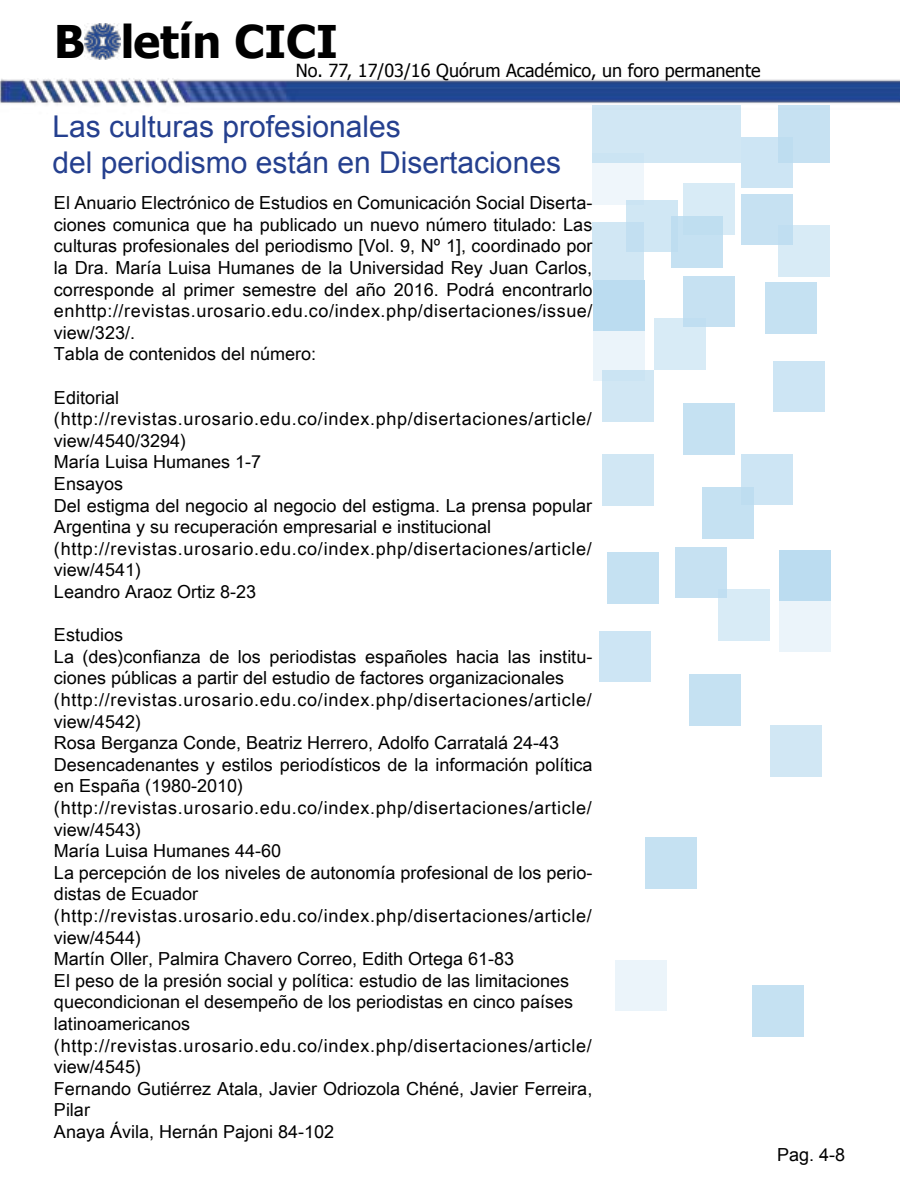
<style>
.page{position:relative;width:900px;height:1200px;background:#fff}
.page>*{position:absolute;margin:0;border:0;box-sizing:border-box;transform-origin:0 0}
.t1{font:700 45px "Tahoma";color:#000}
.t2{font:30px/36px "Arial";color:#25408f}
.t3{font:18px/21.6px "Arial Unicode MS";color:#000}
.t4{font:18px "Tahoma";color:#000}
.t5{font:18px "Arial";color:#000}
</style>
<div class="page">
<img style="left:84px;top:23px;width:37px;height:36px">
<img style="left:0;top:78px;width:900px;height:27px">
<div style="left:778px;top:226px;width:52px;height:51px;background:#d8ebf6"></div>
<div style="left:602px;top:370px;width:52px;height:51px;background:#d1e7f4"></div>
<div style="left:592px;top:153px;width:52px;height:52px;background:#eff6fb"></div>
<div style="left:765px;top:282px;width:52px;height:51px;background:#c5e1f2"></div>
<div style="left:607px;top:553px;width:52px;height:51px;background:#c5e1f2"></div>
<div style="left:602px;top:454px;width:52px;height:51px;background:#d1e7f4"></div>
<div style="left:770px;top:725px;width:52px;height:51px;background:#d1e7f4"></div>
<div style="left:626px;top:200px;width:52px;height:51px;background:#d0e7f4"></div>
<div style="left:592px;top:222px;width:52px;height:58px;background:linear-gradient(to right,#d4e8f5,#c9e3f2)"></div>
<div style="left:741px;top:194px;width:52px;height:51px;background:#c6e1f2"></div>
<svg style="left:593px;top:330px;width:52px;height:51px;fill:#ebf4fa"></svg>
<div style="left:779px;top:601px;width:52px;height:51px;background:#ebf4fa"></div>
<div style="left:615px;top:960px;width:52px;height:51px;background:#ebf4fa"></div>
<div style="left:773px;top:361px;width:52px;height:50px;background:#cde5f4"></div>
<div style="left:741px;top:454px;width:52px;height:51px;background:#cde5f4"></div>
<div style="left:599px;top:632px;width:52px;height:50px;background:#cde5f4"></div>
<div style="left:593px;top:280px;width:52px;height:50px;background:#bbdcf0"></div>
<div style="left:779px;top:551px;width:52px;height:50px;background:#bbdcf0"></div>
<div style="left:683px;top:184px;width:52px;height:51px;background:#d8ebf6"></div>
<div style="left:654px;top:319px;width:52px;height:51px;background:#d8ebf6"></div>
<div style="left:718px;top:590px;width:52px;height:51px;background:#d8ebf6"></div>
<div style="left:671px;top:217px;width:52px;height:51px;background:#c5e1f2"></div>
<div style="left:702px;top:487px;width:52px;height:52px;background:#c5e1f2"></div>
<div style="left:683px;top:403px;width:52px;height:51px;background:#c5e1f2"></div>
<div style="left:689px;top:674px;width:52px;height:51px;background:#c5e1f2"></div>
<div style="left:645px;top:837px;width:52px;height:52px;background:#c5e1f2"></div>
<div style="left:752px;top:986px;width:52px;height:51px;background:#c5e1f2"></div>
<div style="left:592px;top:105px;width:149px;height:58px;background:#d1e7f4"></div>
<div style="left:778px;top:105px;width:52px;height:58px;background:#c6e1f2"></div>
<div style="left:683px;top:277px;width:52px;height:50px;background:#c6e1f2"></div>
<div style="left:675px;top:548px;width:52px;height:50px;background:#c6e1f2"></div>
<div style="left:741px;top:137px;width:52px;height:51px;background:linear-gradient(to right,#d0e6f5,#c7e2f2)"></div>
<h1 class="t1" style="left:54px;top:10px;width:285px">B letín CICI</h1>
<p class="t4" style="left:296px;top:58px;width:466px">No. 77, 17/03/16 Quórum Académico, un foro permanente</p>
<h2 class="t2" style="left:52px;top:109px;width:510px">Las culturas profesionales<br>del periodismo están en Disertaciones</h2>
<p class="t3" style="left:54px;top:192px;width:540px">El Anuario Electrónico de Estudios en Comunicación Social Diserta&shy;ciones comunica que ha publicado un nuevo número titulado: Las culturas profesionales del periodismo [Vol. 9, Nº 1], coordinado por la Dra. María Luisa Humanes de la Universidad Rey Juan Carlos, corresponde al primer semestre del año 2016. Podrá encontrarlo enhttp://revistas.urosario.edu.co/index.php/disertaciones/issue/ view/323/.<br>Tabla de contenidos del número:</p>
<p class="t5" style="left:54px;top:385px;width:67px">Editorial</p>
<p class="t3" style="left:54px;top:408px;width:540px">(http://revistas.urosario.edu.co/index.php/disertaciones/article/ view/4540/3294)<br>María Luisa Humanes 1-7<br>Ensayos<br>Del estigma del negocio al negocio del estigma. La prensa popular Argentina y su recuperación empresarial e institucional (http://revistas.urosario.edu.co/index.php/disertaciones/article/ view/4541)<br>Leandro Araoz Ortiz 8-23</p>
<p class="t3" style="left:54px;top:624px;width:540px">Estudios<br>La (des)confianza de los periodistas españoles hacia las institu&shy;ciones públicas a partir del estudio de factores organizacionales (http://revistas.urosario.edu.co/index.php/disertaciones/article/ view/4542)<br>Rosa Berganza Conde, Beatriz Herrero, Adolfo Carratalá 24-43<br>Desencadenantes y estilos periodísticos de la información política en España (1980-2010) (http://revistas.urosario.edu.co/index.php/disertaciones/article/ view/4543)<br>María Luisa Humanes 44-60<br>La percepción de los niveles de autonomía profesional de los perio&shy;distas de Ecuador (http://revistas.urosario.edu.co/index.php/disertaciones/article/ view/4544)<br>Martín Oller, Palmira Chavero Correo, Edith Ortega 61-83<br>El peso de la presión social y política: estudio de las limitaciones quecondicionan el desempeño de los periodistas en cinco países latinoamericanos (http://revistas.urosario.edu.co/index.php/disertaciones/article/ view/4545)<br>Fernando Gutiérrez Atala, Javier Odriozola Chéné, Javier Ferreira, Pilar<br>Anaya Ávila, Hernán Pajoni 84-102</p>
<p class="t5" style="left:777px;top:1142px;width:70px">Pag. 4-8</p>
</div>
